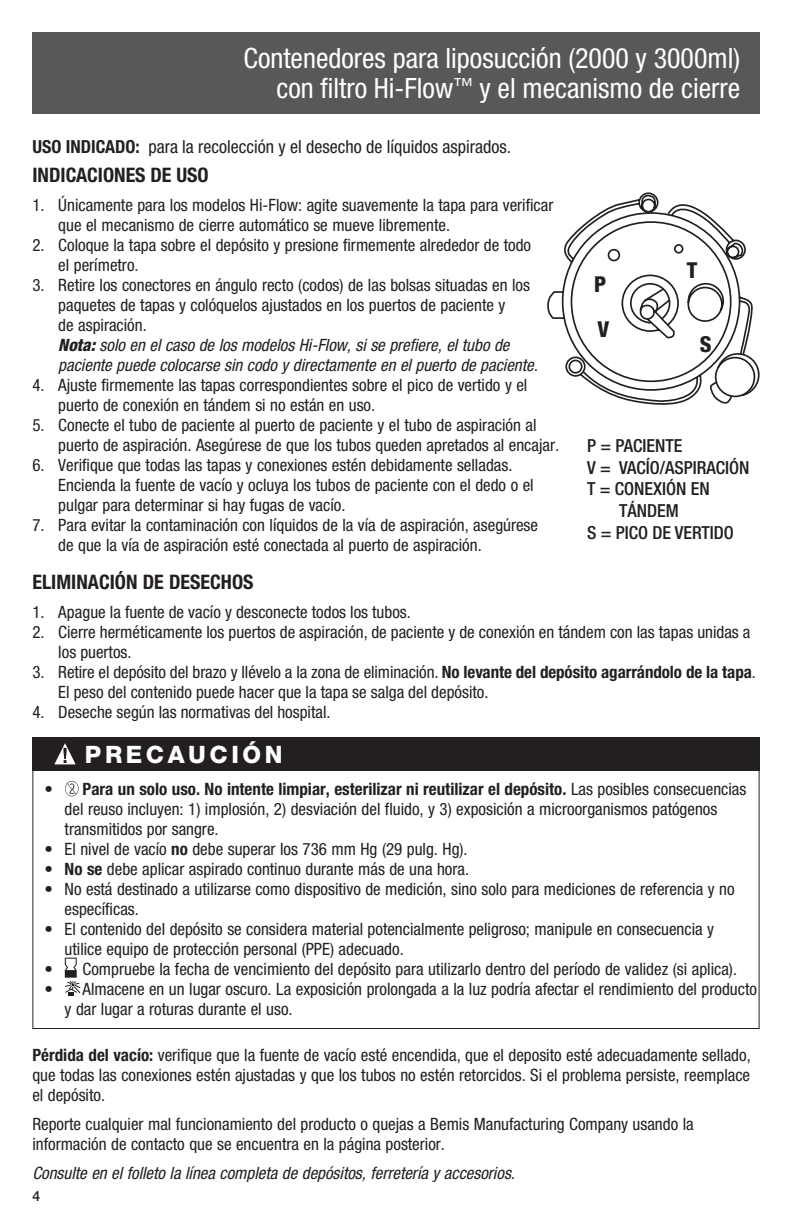
<style>
.page{position:relative;width:792px;height:1224px;background:#fff}
.page>*{position:absolute;margin:0;border:0;box-sizing:border-box;transform-origin:0 0}
.t1{font:condensed 28px "Helvetica Neue";color:#fff}
.t2{font:800 24px "Helvetica Neue";letter-spacing:.15em;color:#fff}
.t3{font:800 condensed 22px "Helvetica Neue";color:#231f20}
.Numbers2{font:700 condensed 20px "Helvetica Neue";color:#231f20}
.t4{font:500 condensed 18px/21.6px "Helvetica Neue";color:#231f20;text-align:center}
.t5{font:condensed 18px "Helvetica Neue";color:#231f20}
.Numbers2-2{font:condensed 17px/20px "Helvetica Neue";color:#231f20}
.Numbers2-3{font:italic condensed 17px "Helvetica Neue LT Std";color:#231f20}
.t6{font:500 14px "Helvetica Neue";color:#231f20}
.s1{font-weight:700}
.s2{font-family:"Helvetica Neue";font-weight:800}
</style>
<div class="page">
<div style="left:32px;top:32px;width:728px;height:82px;background:#57585a"></div>
<svg style="left:755px;top:361px;width:5px;height:27px"></svg>
<svg style="left:547px;top:192px;width:208px;height:213px"></svg>
<div style="left:32px;top:738px;width:728px;height:33px;background:#231f20"></div>
<svg style="left:54px;top:743px;width:22px;height:21px"></svg>
<svg style="left:65px;top:781px;width:14px;height:15px"></svg>
<svg style="left:67px;top:783px;width:10px;height:11px"></svg>
<svg style="left:64px;top:958px;width:17px;height:38px"></svg>
<p class="t1" style="left:243px;top:42px;width:498px">Contenedores para liposucción (2000 y 3000ml)</p>
<p class="t1" style="left:276px;top:72px;width:465px">con filtro Hi-Flow<sup>™</sup> y el mecanismo de cierre</p>
<p class="t5" style="left:32px;top:136px;width:480px"><span class="s1">USO INDICADO:</span> para la recolección y el desecho de líquidos aspirados.</p>
<p class="Numbers2" style="left:32px;top:163px;width:178px">INDICACIONES DE USO</p>
<p class="Numbers2-2" style="left:32px;top:195px;width:523px">1. Únicamente para los modelos Hi-Flow: agite suavemente la tapa para verificar</p>
<p class="Numbers2-2" style="left:58px;top:215px;width:393px">que el mecanismo de cierre automático se mueve libremente.</p>
<p class="Numbers2-2" style="left:32px;top:235px;width:500px">2. Coloque la tapa sobre el depósito y presione firmemente alrededor de todo</p>
<p class="Numbers2-2" style="left:58px;top:255px;width:82px">el perímetro.</p>
<p class="Numbers2-2" style="left:32px;top:275px;width:499px">3. Retire los conectores en ángulo recto (codos) de las bolsas situadas en los</p>
<p class="Numbers2-2" style="left:58px;top:295px;width:449px">paquetes de tapas y colóquelos ajustados en los puertos de paciente y</p>
<p class="Numbers2-2" style="left:58px;top:315px;width:90px">de aspiración.</p>
<p class="Numbers2-3" style="left:58px;top:335px;width:453px"><span class="s2">Nota:</span> solo en el caso de los modelos Hi-Flow, si se prefiere, el tubo de</p>
<p class="Numbers2-3" style="left:58px;top:355px;width:481px">paciente puede colocarse sin codo y directamente en el puerto de paciente.</p>
<p class="Numbers2-2" style="left:32px;top:375px;width:497px">4. Ajuste firmemente las tapas correspondientes sobre el pico de vertido y el</p>
<p class="Numbers2-2" style="left:58px;top:395px;width:318px">puerto de conexión en tándem si no están en uso.</p>
<p class="Numbers2-2" style="left:32px;top:415px;width:506px">5. Conecte el tubo de paciente al puerto de paciente y el tubo de aspiración al</p>
<p class="Numbers2-2" style="left:58px;top:435px;width:502px">puerto de aspiración. Asegúrese de que los tubos queden apretados al encajar.</p>
<p class="Numbers2-2" style="left:32px;top:455px;width:482px">6. Verifique que todas las tapas y conexiones estén debidamente selladas.</p>
<p class="Numbers2-2" style="left:58px;top:475px;width:477px">Encienda la fuente de vacío y ocluya los tubos de paciente con el dedo o el</p>
<p class="Numbers2-2" style="left:58px;top:495px;width:289px">pulgar para determinar si hay fugas de vacío.</p>
<p class="Numbers2-2" style="left:32px;top:515px;width:507px">7. Para evitar la contaminación con líquidos de la vía de aspiración, asegúrese</p>
<p class="Numbers2-2" style="left:58px;top:535px;width:425px">de que la vía de aspiración esté conectada al puerto de aspiración.</p>
<p class="Numbers2" style="left:32px;top:570px;width:223px">ELIMINACIÓN DE DESECHOS</p>
<p class="Numbers2-2" style="left:32px;top:602px;width:380px">1. Apague la fuente de vacío y desconecte todos los tubos.</p>
<p class="Numbers2-2" style="left:58px;top:622px;width:694px;text-indent:-26px">2. Cierre herméticamente los puertos de aspiración, de paciente y de conexión en tándem con las tapas unidas a los puertos.</p>
<p class="Numbers2-2" style="left:58px;top:662px;width:699px;text-indent:-26px">3. Retire el depósito del brazo y llévelo a la zona de eliminación. <span class="s1">No levante del depósito agarrándolo de la tapa</span>.<br>El peso del contenido puede hacer que la tapa se salga del depósito.</p>
<p class="Numbers2-2" style="left:32px;top:702px;width:300px">4. Deseche según las normativas del hospital.</p>
<p class="t3" style="left:687px;top:257px;width:12px">T</p>
<p class="t3" style="left:594px;top:271px;width:14px">P</p>
<p class="t3" style="left:598px;top:316px;width:13px">V</p>
<p class="t3" style="left:700px;top:330px;width:13px">S</p>
<p class="t4" style="left:587px;top:435px;width:97px">P = PACIENTE</p>
<p class="t4" style="left:587px;top:456px;width:164px">V = VACÍO/ASPIRACIÓN</p>
<p class="t4" style="left:587px;top:478px;width:124px">T = CONEXIÓN EN<br>TÁNDEM</p>
<p class="t4" style="left:587px;top:521px;width:148px">S = PICO DE VERTIDO</p>
<p class="t2" style="left:85px;top:741px;width:199px">PRECAUCIÓN</p>
<p class="Numbers2-2" style="left:65px;top:779px;width:683px;text-indent:-20px">• <span class="s1">Para un solo uso. No intente limpiar, esterilizar ni reutilizar el depósito.</span> Las posibles consecuencias del reuso incluyen: 1) implosión, 2) desviación del fluido, y 3) exposición a microorganismos patógenos transmitidos por sangre.</p>
<p class="Numbers2-2" style="left:45px;top:839px;width:425px">• El nivel de vacío <span class="s1">no</span> debe superar los 736 mm Hg (29 pulg. Hg).</p>
<p class="Numbers2-2" style="left:45px;top:859px;width:426px">• <span class="s1">No se</span> debe aplicar aspirado continuo durante más de una hora.</p>
<p class="Numbers2-2" style="left:65px;top:879px;width:671px;text-indent:-20px">• No está destinado a utilizarse como dispositivo de medición, sino solo para mediciones de referencia y no específicas.</p>
<p class="Numbers2-2" style="left:65px;top:919px;width:651px;text-indent:-20px">• El contenido del depósito se considera material potencialmente peligroso; manipule en consecuencia y utilice equipo de protección personal (PPE) adecuado.</p>
<p class="Numbers2-2" style="left:45px;top:959px;width:694px">• Compruebe la fecha de vencimiento del depósito para utilizarlo dentro del período de validez (si aplica).</p>
<p class="Numbers2-2" style="left:65px;top:979px;width:694px;text-indent:-20px">• Almacene en un lugar oscuro. La exposición prolongada a la luz podría afectar el rendimiento del producto y dar lugar a roturas durante el uso.</p>
<p class="Numbers2-2" style="left:32px;top:1045px;width:720px;text-align:justify"><span class="s1">Pérdida del vacío:</span> verifique que la fuente de vacío esté encendida, que el deposito esté adecuadamente sellado, que todas las conexiones estén ajustadas y que los tubos no estén retorcidos. Si el problema persiste, reemplace el depósito.</p>
<p class="Numbers2-2" style="left:32px;top:1114px;width:663px">Reporte cualquier mal funcionamiento del producto o quejas a Bemis Manufacturing Company usando la información de contacto que se encuentra en la página posterior.</p>
<p class="Numbers2-3" style="left:32px;top:1164px;width:484px">Consulte en el folleto la línea completa de depósitos, ferretería y accesorios.</p>
<p class="t6" style="left:32px;top:1185px;width:9px">4</p>
</div>
